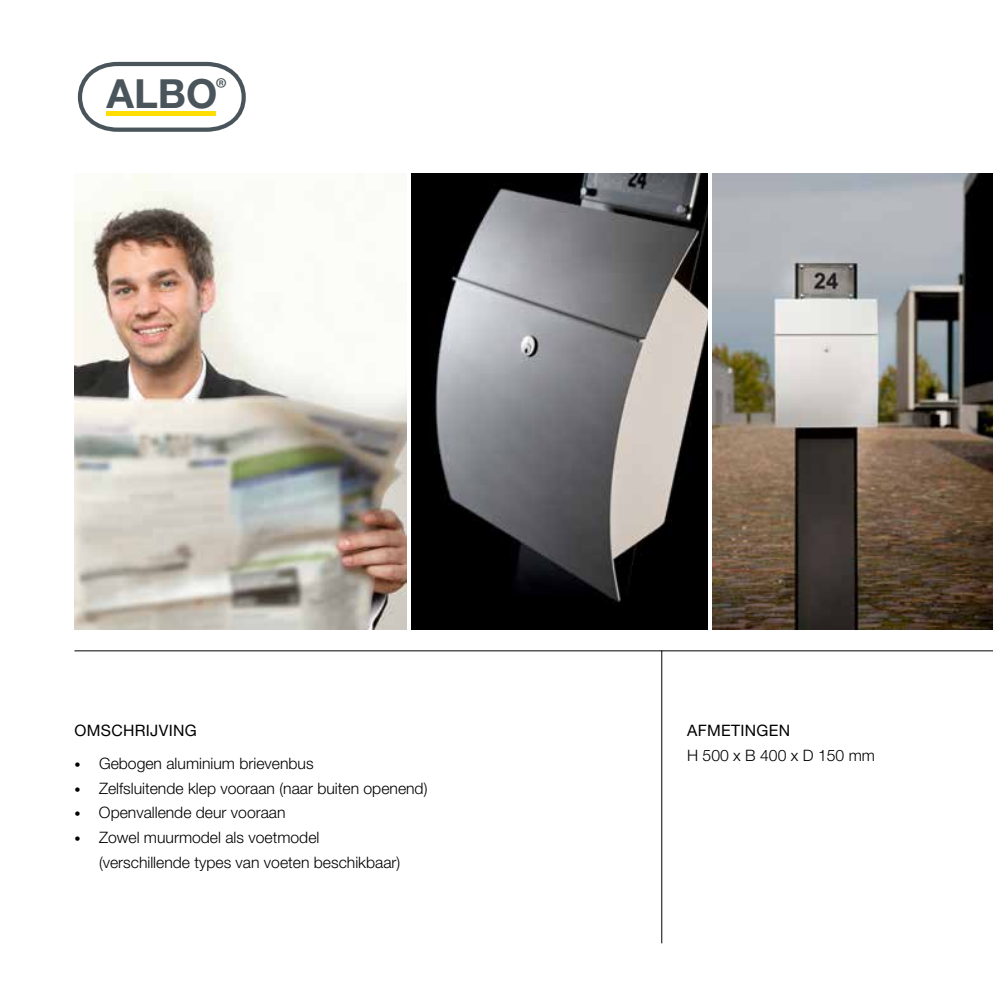
<style>
.page{position:relative;width:993px;height:993px;background:#fff}
.page>*{position:absolute;margin:0;border:0;box-sizing:border-box;transform-origin:0 0}
.t1{font:700 40.07px "Helvetica Neue LT Std";color:#4a555b}
.t2{font:300 15.75px/24.5px "Helvetica Neue LT Std";color:#000}
.t3{font:15.75px "Helvetica Neue LT Std";letter-spacing:.02em;color:#000}
.s1{font-size:12.25px}
</style>
<div class="page">
<img style="left:712px;top:174px;width:280px;height:455px">
<img style="left:412px;top:174px;width:295px;height:455px">
<img style="left:74px;top:174px;width:332px;height:455px">
<hr style="left:74px;top:650px;width:918px;height:1px;background:#000">
<hr style="left:661px;top:650px;width:1px;height:293px;background:#000">
<svg style="left:78px;top:62px;width:168px;height:70px"></svg>
<h1 class="t1" style="left:106px;top:69px;width:122px">ALBO<sup>®</sup></h1>
<p class="t3" style="left:74px;top:721px;width:124px">OMSCHRIJVING</p>
<p class="t2" style="left:74px;top:751px;width:240px"><span class="s1">•</span> Gebogen aluminium brievenbus</p>
<p class="t2" style="left:74px;top:775px;width:354px"><span class="s1">•</span> Zelfsluitende klep vooraan (naar buiten openend)</p>
<p class="t2" style="left:74px;top:800px;width:212px"><span class="s1">•</span> Openvallende deur vooraan</p>
<p class="t2" style="left:99px;top:824px;width:303px;text-indent:-25px"><span class="s1">•</span> Zowel muurmodel als voetmodel (verschillende types van voeten beschikbaar)</p>
<p class="t3" style="left:687px;top:721px;width:63px">AFM ETING</p>
<p class="t3" style="left:768px;top:721px;width:20px">EN</p>
<p class="t2" style="left:687px;top:742px;width:189px">H 500 x B 400 x D 150 mm</p>
</div>
